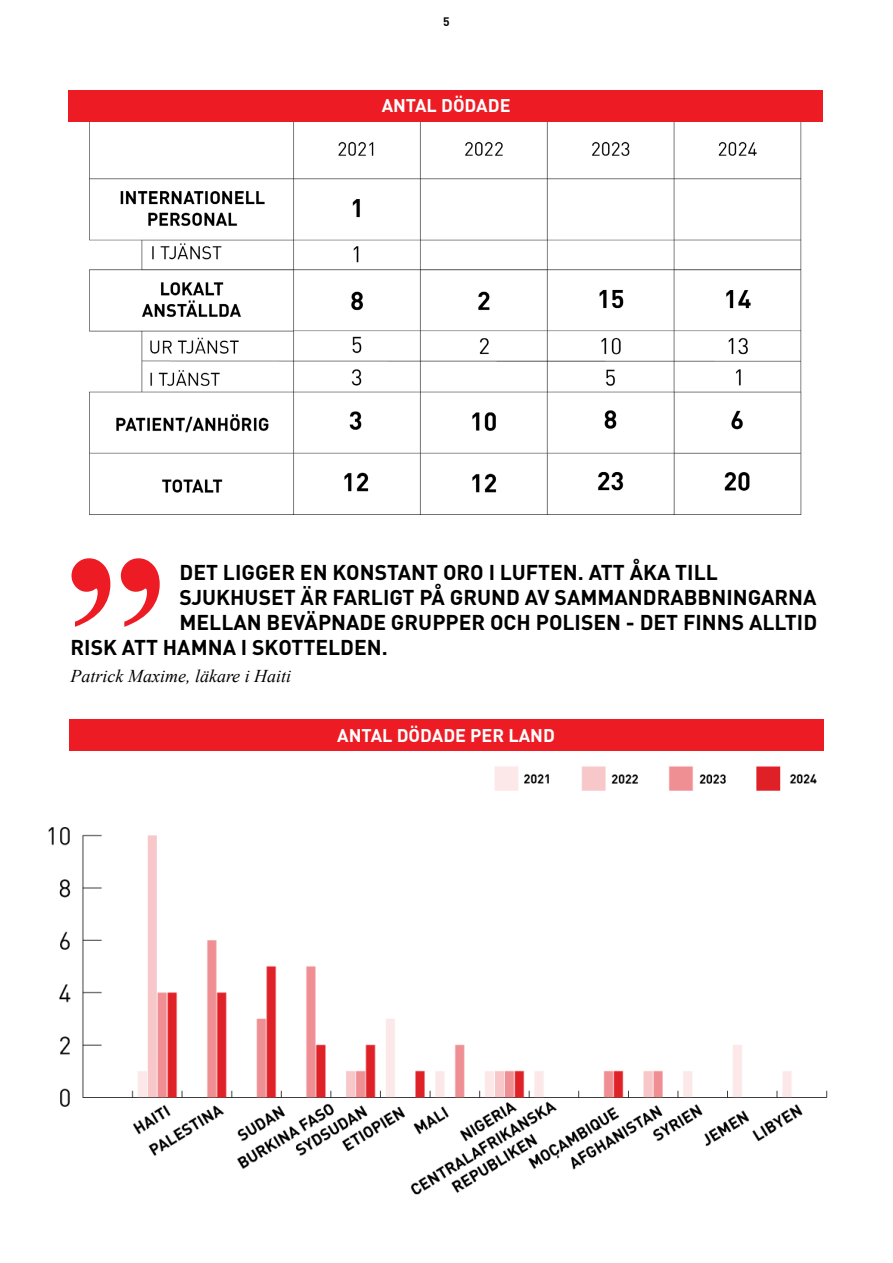
<style>
.page{position:relative;width:893px;height:1263px;background:#fff}
.page>*{position:absolute;margin:0;border:0;box-sizing:border-box;transform-origin:0 0}
.t1{font:700 210px "Times New Roman";color:#ed1c24}
.t2{font:700 21px "DIN";color:#000}
.t3{font:700 18px "DIN";color:#fff}
.t4{font:italic 18px "Times New Roman";color:#000}
.t5{font:700 12px "DIN";color:#000}
</style>
<div class="page">
<img style="left:90px;top:122px;width:712px;height:392px">
<div style="left:68px;top:90px;width:755px;height:32px;background:#ed1c24"></div>
<div style="left:69px;top:719px;width:755px;height:32px;background:#ed1c24"></div>
<img style="left:48px;top:827px;width:780px;height:368px">
<img style="left:495px;top:766px;width:322px;height:25px">
<p class="t5" style="left:443px;top:14px;width:8px">5</p>
<p class="t3" style="left:382px;top:94px;width:130px">ANTAL DÖDADE</p>
<p class="t2" style="left:180px;top:558px;width:540px">DET LIGGER EN KONSTANT ORO I LUFTEN. ATT ÅKA TILL</p>
<p class="t2" style="left:180px;top:583px;width:638px">SJUKHUSET ÄR FARLIGT PÅ GRUND AV SAMMANDRABBNINGARNA</p>
<p class="t2" style="left:180px;top:609px;width:639px">MELLAN BEVÄPNADE GRUPPER OCH POLISEN - DET FINNS ALLTID</p>
<p class="t2" style="left:71px;top:634px;width:319px">RISK ATT HAMNA I SKOTTELDEN.</p>
<h1 class="t1" style="left:63px;top:479px;width:106px">”</h1>
<p class="t4" style="left:71px;top:664px;width:222px">Patrick Maxime, läkare i Haiti</p>
<p class="t3" style="left:337px;top:723px;width:219px">ANTAL DÖDADE PER LAND</p>
</div>
